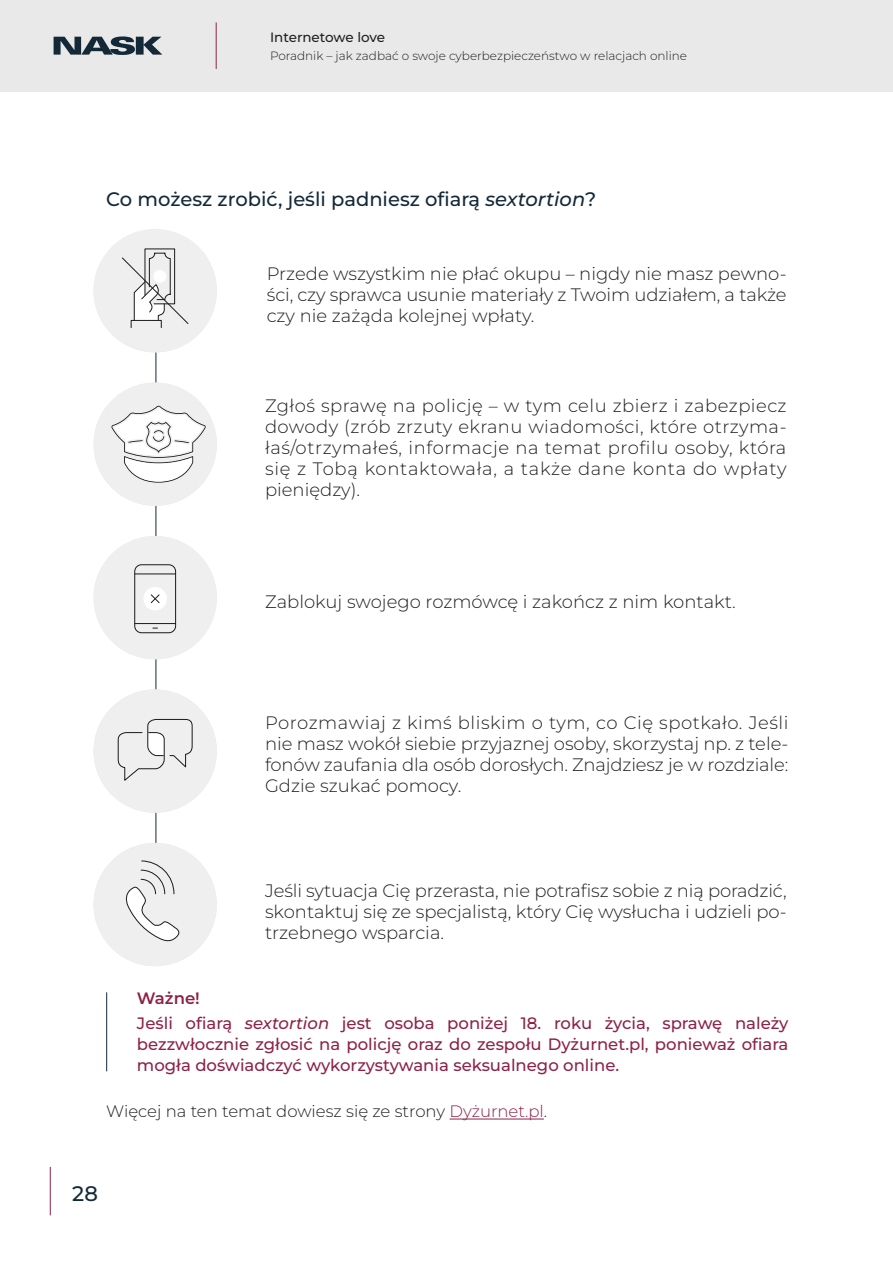
<style>
.page{position:relative;width:893px;height:1263px;background:#fff}
.page>*{position:absolute;margin:0;border:0;box-sizing:border-box;transform-origin:0 0}
.t1{font:500 21px "Montserrat";color:#132938}
.t2{font:500 19.5px "Montserrat";color:#132938}
.wypunkitowania{font:300 18px/21px "Montserrat";color:#231f20;text-align:justify}
.ważne{font:500 16.5px/21px "Montserrat";color:#8e2249;text-align:justify}
.t3{font:300 16.5px "Montserrat";color:#231f20}
.ważne-2{font:100 16.5px "Montserrat";color:#8e2249}
.t4{font:500 13.5px "Montserrat";letter-spacing:-.005em;color:#231f20}
.t5{font:300 12px "Montserrat";color:#231f20}
.s1{font-style:italic}
.s2{color:#8e2249}
</style>
<div class="page">
<div style="left:0;top:0;width:893px;height:91px;background:#e9e9e9"></div>
<hr style="left:50px;top:1167px;width:1px;height:48px;background:#8e2249">
<hr style="left:216px;top:22px;width:1px;height:47px;background:#8e2249">
<svg style="left:54px;top:36px;width:108px;height:19px"></svg>
<hr style="left:156px;top:293px;width:1px;height:570px;background:#132938">
<hr style="left:106px;top:992px;width:1px;height:79px;background:#132938">
<hr style="left:450px;top:1118px;width:94px;height:1px;background:#8e2249">
<div style="left:94px;top:229px;width:123px;height:123px;background:#efefef;border-radius:62px"></div>
<svg style="left:122px;top:248px;width:67px;height:77px"></svg>
<div style="left:94px;top:383px;width:123px;height:123px;background:#efefef;border-radius:62px"></div>
<svg style="left:109px;top:403px;width:99px;height:80px"></svg>
<div style="left:94px;top:536px;width:123px;height:123px;background:#efefef;border-radius:62px"></div>
<div style="left:134px;top:564px;width:42px;height:69px;border:1px solid #1a1a1a;border-radius:7px"></div>
<hr style="left:135px;top:574px;width:41px;height:1px;background:#1a1a1a">
<hr style="left:135px;top:623px;width:41px;height:1px;background:#1a1a1a">
<div style="left:143px;top:587px;width:24px;height:23px;background:#fff;border-radius:50%"></div>
<svg style="left:150px;top:594px;width:10px;height:9px"></svg>
<div style="left:94px;top:689px;width:123px;height:124px;background:#efefef;border-radius:62px"></div>
<svg style="left:117px;top:719px;width:76px;height:62px"></svg>
<div style="left:94px;top:843px;width:123px;height:123px;background:#efefef;border-radius:62px"></div>
<svg style="left:125px;top:860px;width:55px;height:82px"></svg>
<p class="t4" style="left:270px;top:28px;width:117px">Internetowe love</p>
<p class="t5" style="left:270px;top:48px;width:419px">Poradnik – jak zadbać o swoje cyberbezpieczeństwo w relacjach online</p>
<h3 class="t2" style="left:106px;top:186px;width:492px">Co możesz zrobić, jeśli padniesz ofiarą <span class="s1">sextortion</span>?</h3>
<p class="wypunkitowania" style="left:267px;top:263px;width:521px">Przede wszystkim nie płać okupu – nigdy nie masz pewno&shy;ści, czy sprawca usunie materiały z Twoim udziałem, a także czy nie zażąda kolejnej wpłaty.</p>
<p class="wypunkitowania" style="left:265px;top:394px;width:523px">Zgłoś sprawę na policję – w tym celu zbierz i zabezpiecz dowody (zrób zrzuty ekranu wiadomości, które otrzyma&shy;łaś/otrzymałeś, informacje na temat profilu osoby, która się z Tobą kontaktowała, a także dane konta do wpłaty pieniędzy).</p>
<p class="wypunkitowania" style="left:265px;top:590px;width:472px">Zablokuj swojego rozmówcę i zakończ z nim kontakt.</p>
<p class="wypunkitowania" style="left:265px;top:712px;width:525px">Porozmawiaj z kimś bliskim o tym, co Cię spotkało. Jeśli nie masz wokół siebie przyjaznej osoby, skorzystaj np. z tele&shy;fonów zaufania dla osób dorosłych. Znajdziesz je w rozdziale:<br>Gdzie szukać pomocy.</p>
<p class="wypunkitowania" style="left:265px;top:879px;width:523px">Jeśli sytuacja Cię przerasta, nie potrafisz sobie z nią poradzić, skontaktuj się ze specjalistą, który Cię wysłucha i udzieli po&shy;trzebnego wsparcia.</p>
<p class="ważne-2" style="left:137px;top:987px;width:64px">Ważne!</p>
<p class="ważne" style="left:137px;top:1012px;width:653px">Jeśli ofiarą <span class="s1">sextortion</span> jest osoba poniżej 18. roku życia, sprawę należy bezzwłocznie zgłosić na policję oraz do zespołu Dyżurnet.pl, ponieważ ofiara mogła doświadczyć wykorzystywania seksualnego online.</p>
<p class="t3" style="left:106px;top:1100px;width:442px">Więcej na ten temat dowiesz się ze strony <span class="s2">Dyżurnet.pl</span>.</p>
<p class="t1" style="left:72px;top:1179px;width:27px">28</p>
</div>
